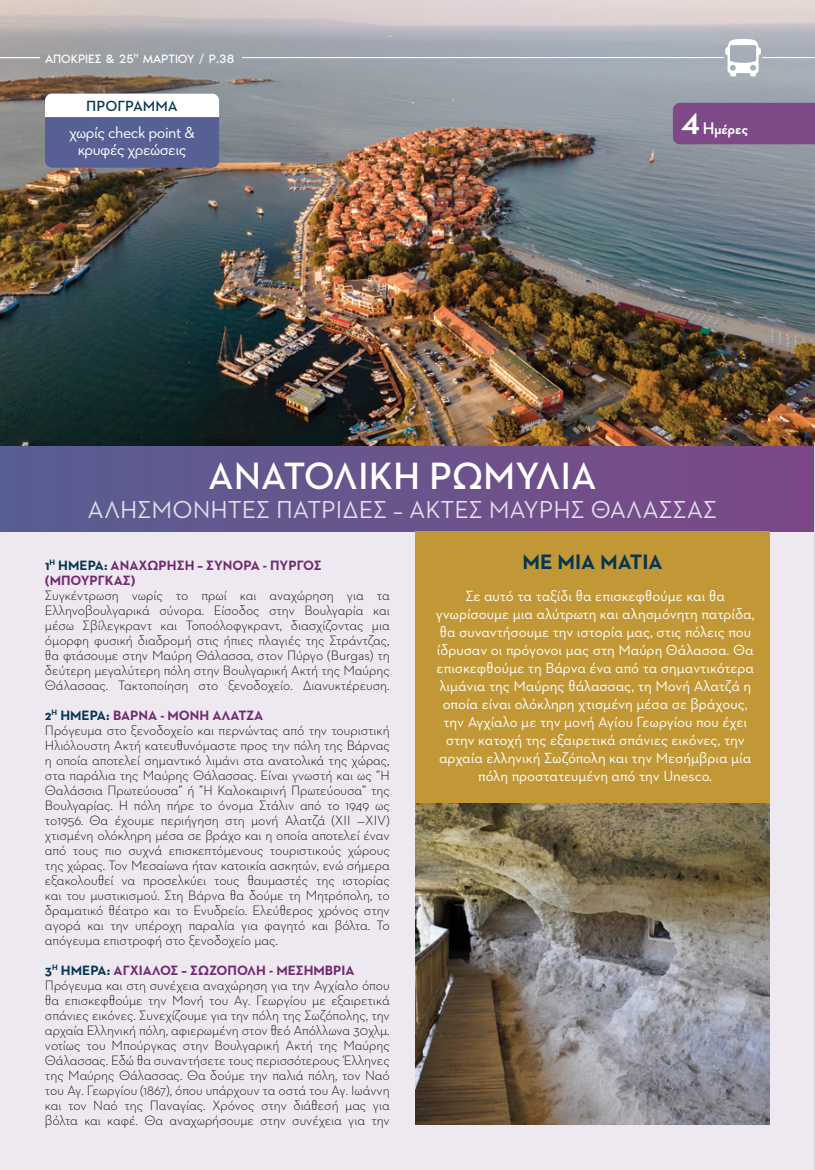
<style>
.page{position:relative;width:815px;height:1170px;background:#fff}
.page>*{position:absolute;margin:0;border:0;box-sizing:border-box;transform-origin:0 0}
.t1{font:600 38.75px "Neutraface Two Text Greek";color:#fff}
.t2{font:700 38.75px "Neutraface Two Disp Greek";color:#fff}
.t3{font:25px "Neutraface Two Text Greek";color:#e3dde9}
.t4{font:700 21.25px "Neutraface Two Text Greek";color:#053652}
.t5{font:700 17.12px "Neutraface Two Disp Greek";color:#fff}
.t6{font:16.25px/17.5px "Neutraface Two Text Greek";letter-spacing:-.03em;color:#fff;text-align:center}
.t7{font:15px/18px "Neutraface Two Text Greek";letter-spacing:-.005em;color:#fff;text-align:center}
.t8{font:600 15px "Neutraface Two Text Greek";color:#053652}
.t9{font:300 13.75px/15px "Neutraface Two Text Greek";letter-spacing:-.01em;color:#000}
.t10{font:700 13.75px/15px "Neutraface Two Text Greek";color:#712971}
.t11{font:12.5px "Noir Pro";color:#fff}
.s1{color:#053652}
.s2{font-weight:700;color:#053652}
.s3{font-weight:700;color:#712971}
</style>
<div class="page">
<div style="left:0;top:0;width:815px;height:1169px;background:#eee9f0"></div>
<img style="left:0;top:0;width:815px;height:446px">
<hr style="left:242px;top:57px;width:482px;height:1px;background:#fff">
<div style="left:0;top:446px;width:814px;height:85px;background:linear-gradient(to right,#575e92,#7c4887)"></div>
<svg style="left:660px;top:38px;width:110px;height:39px;background:#b4bac3"></svg>
<hr style="left:762px;top:57px;width:53px;height:1px;background:#fff">
<div style="left:415px;top:531px;width:355px;height:272px;background:#c19835"></div>
<img style="left:415px;top:803px;width:355px;height:321px">
<hr style="left:0;top:57px;width:40px;height:1px;background:#fff">
<div style="left:673px;top:103px;width:142px;height:41px;background:#7d4986"></div>
<div style="left:45px;top:94px;width:174px;height:74px;background:#566094;border-radius:7px"></div>
<div style="left:45px;top:94px;width:174px;height:23px;background:#fff"></div>
<hr style="left:814px;top:442px;width:1px;height:727px;background:#d8d5dd">
<p class="t11" style="left:45px;top:49px;width:191px">ΑΠΟΚΡΙΕΣ &amp; 25<sup>Η</sup> ΜΑΡΤΙΟΥ / P.38</p>
<p class="t8" style="left:86px;top:97px;width:93px">ΠΡΟΓΡΑΜΜΑ</p>
<p class="t6" style="left:69px;top:124px;width:127px">χωρίς check point &amp; κρυφές χρεώσεις</p>
<h1 class="t2" style="left:681px;top:100px;width:20px">4</h1>
<p class="t5" style="left:703px;top:119px;width:47px">Ημέρες</p>
<h1 class="t1" style="left:208px;top:452px;width:390px">ΑΝΑΤΟΛΙΚΗ ΡΩΜΥΛΙΑ</h1>
<h2 class="t3" style="left:88px;top:494px;width:631px">ΑΛΗΣΜΟΝHΤΕΣ ΠΑΤΡΙΔΕΣ – ΑΚΤΕΣ ΜΑΥΡΗΣ ΘΑΛΑΣΣΑΣ</h2>
<p class="t10" style="left:45px;top:557px;width:278px"><span class="s1">1</span><sup>Η</sup> <span class="s1">ΗΜΕΡΑ:</span> ΑΝΑΧΩΡΗΣΗ – ΣΥΝΟΡΑ - ΠΥΡΓΟΣ (ΜΠΟΥΡΓΚΑΣ)</p>
<p class="t9" style="left:45px;top:587px;width:346px;text-align:justify">Συγκέντρωση νωρίς το πρωί και αναχώρηση για τα Ελληνοβουλγαρικά σύνορα. Είσοδος στην Βουλγαρία και μέσω Σβίλεγκραντ και Τοποόλοφγκραντ, διασχίζοντας μια όμορφη φυσική διαδρομή στις ήπιες πλαγιές της Στράντζας, θα φτάσουμε στην Μαύρη Θάλασσα, στον Πύργο (Βurgas) τη δεύτερη μεγαλύτερη πόλη στην Βουλγαρική Ακτή της Μαύρης Θάλασσας. Τακτοποίηση στο ξενοδοχείο. Διανυκτέρευση.</p>
<p class="t9" style="left:45px;top:707px;width:346px"><span class="s2">2</span><sup>Η</sup> <span class="s2">ΗΜΕΡΑ:</span> <span class="s3">ΒΑΡΝΑ - ΜΟΝΗ ΑΛΑΤΖΑ<br></span>Πρόγευμα στο ξενοδοχείο και περνώντας από την τουριστική Ηλιόλουστη Ακτή κατευθυνόμαστε προς την πόλη της Βάρνας η οποία αποτελεί σημαντικό λιμάνι στα ανατολικά της χώρας, στα παράλια της Μαύρης Θάλασσας. Είναι γνωστή και ως ”Η Θαλάσσια Πρωτεύουσα” ή ”Η Καλοκαιρινή Πρωτεύουσα” της Βουλγαρίας. Η πόλη πήρε το όνομα Στάλιν από το 1949 ως το1956. Θα έχουμε περιήγηση στη μονή Αλατζά (XII —XIV) χτισμένη ολόκληρη μέσα σε βράχο και η οποία αποτελεί έναν από τους πιο συχνά επισκεπτόμενους τουριστικούς χώρους της χώρας. Τον Μεσαίωνα ήταν κατοικία ασκητών, ενώ σήμερα εξακολουθεί να προσελκύει τους θαυμαστές της ιστορίας και του μυστικισμού. Στη Βάρνα θα δούμε τη Μητρόπολη, το δραματικό θέατρο και το Ενυδρείο. Ελεύθερος χρόνος στην αγορά και την υπέροχη παραλία για φαγητό και βόλτα. Το απόγευμα επιστροφή στο ξενοδοχείο μας.</p>
<p class="t9" style="left:45px;top:962px;width:346px"><span class="s2">3</span><sup>Η</sup> <span class="s2">ΗΜΕΡΑ:</span> <span class="s3">ΑΓΧΙΑΛΟΣ – ΣΩΖΟΠΟΛΗ - ΜΕΣΗΜΒΡΙΑ </span>Πρόγευμα και στη συνέχεια αναχώρηση για την Αγχίαλο όπου θα επισκεφθούμε την Μονή του Αγ. Γεωργίου με εξαιρετικά σπάνιες εικόνες. Συνεχίζουμε για την πόλη της Σωζόπολης, την αρχαία Ελληνική πόλη, αφιερωμένη στον θεό Απόλλωνα 30χλμ. νοτίως του Μπούργκας στην Βουλγαρική Ακτή της Μαύρης Θάλασσας. Εδώ θα συναντήσετε τους περισσότερους Έλληνες της Μαύρης Θάλασσας. Θα δούμε την παλιά πόλη, τον Ναό του Αγ. Γεωργίου (1867), όπου υπάρχουν τα οστά του Αγ. Ιωάννη και τον Ναό της Παναγίας. Χρόνος στην διάθεσή μας για βόλτα και καφέ. Θα αναχωρήσουμε στην συνέχεια για την</p>
<h3 class="t4" style="left:523px;top:549px;width:142px">ΜΕ ΜΙΑ ΜΑΤΙΑ</h3>
<p class="t7" style="left:436px;top:587px;width:320px">Σε αυτό τα ταξίδι θα επισκεφθούμε και θα γνωρίσουμε μια αλύτρωτη και αλησμόνητη πατρίδα, θα συναντήσουμε την ιστορία μας, στις πόλεις που ίδρυσαν οι πρόγονοι μας στη Μαύρη Θάλασσα. Θα επισκεφθούμε τη Βάρνα ένα από τα σημαντικότερα λιμάνια της Μαύρης θάλασσας, τη Μονή Αλατζά η οποία είναι ολόκληρη χτισμένη μέσα σε βράχους, την Αγχίαλο με την μονή Αγίου Γεωργίου που έχει στην κατοχή της εξαιρετικά σπάνιες εικόνες, την αρχαία ελληνική Σωζόπολη και την Μεσήμβρια μία πόλη προστατευμένη από την Unesco.</p>
</div>
